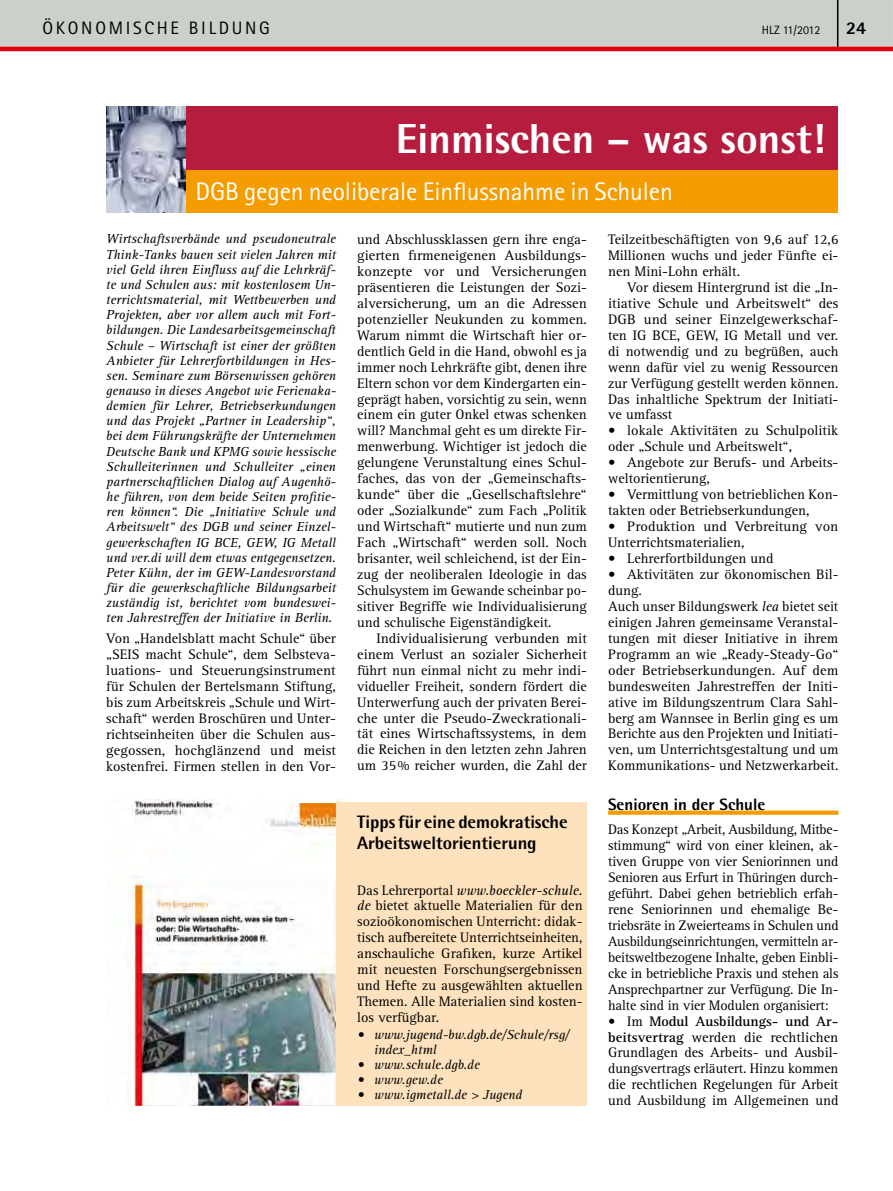
<style>
.page{position:relative;width:893px;height:1191px;background:#fff}
.page>*{position:absolute;margin:0;border:0;box-sizing:border-box;transform-origin:0 0}
.t1{font:800 42px "Rotis Semi Sans Std";color:#fff}
.t2{font:25.5px "Rotis Sans Serif Std";letter-spacing:-.005em;color:#fff}
.t3{font:800 18px/21px "Rotis Semi Sans Std";letter-spacing:-.005em;color:#000}
.t4{font:18px "Rotis Sans Serif Std";letter-spacing:.15em;color:#000}
.t5{font:800 18px "Rotis Sans Serif Std";color:#000}
.t6{font:800 16.5px "Rotis Semi Sans Std";color:#000}
.t7{font:14.25px/15.9px "Rotis Serif Std";color:#000;text-align:justify}
.t8{font:italic 13.5px/15.1px "Rotis Serif Std";color:#000}
.t9{font:12px "Rotis Sans Serif Std";color:#000}
.s1{font-style:italic}
.s2{font-weight:700}
</style>
<div class="page">
<svg style="left:0;top:0;width:893px;height:51px;background:#cbbfba"></svg>
<hr style="left:837px;top:0;width:1px;height:47px;background:#000">
<div style="left:185px;top:106px;width:653px;height:64px;background:#b61c3e"></div>
<div style="left:185px;top:170px;width:653px;height:43px;background:#f59c00"></div>
<img style="left:127px;top:800px;width:223px;height:306px">
<img style="left:106px;top:106px;width:80px;height:106px">
<div style="left:336px;top:802px;width:251px;height:304px;background:#fee2bd"></div>
<div style="left:298px;top:795px;width:38px;height:7px;background:#fff"></div>
<svg style="left:608px;top:810px;width:230px;height:4px"></svg>
<p class="t4" style="left:43px;top:17px;width:78px">ökonomis</p>
<p class="t4" style="left:144px;top:17px;width:127px">che bil dung</p>
<p class="t9" style="left:762px;top:23px;width:60px">HLZ 11/2012</p>
<p class="t5" style="left:846px;top:16px;width:22px">24</p>
<h1 class="t1" style="left:396px;top:112px;width:431px">Einmischen – was sonst!</h1>
<h2 class="t2" style="left:196px;top:176px;width:479px">DGB gegen neoliberale Einflussnahme in Schulen</h2>
<p class="t8" style="left:106px;top:232px;width:231px;text-align:justify">Wirtschaftsverbände und pseudoneutrale Think-Tanks bauen seit vielen Jahren mit viel Geld ihren Einfluss auf die Lehrkräf&shy;te und Schulen aus: mit kostenlosem Un&shy;terrichtsmaterial, mit Wettbewerben und Projekten, aber vor allem auch mit Fort&shy;bildungen. Die Landesarbeitsgemeinschaft Schule – Wirtschaft ist einer der größten Anbieter für Lehrerfortbildungen in Hes&shy;sen. Seminare zum Börsenwissen gehören genauso in dieses Angebot wie Ferienaka&shy;demien für Lehrer, Betriebserkundungen und das Projekt „Partner in Leadership“, bei dem Führungskräfte der Unternehmen Deutsche Bank und KPMG sowie hessische Schulleiterinnen und Schulleiter „einen partnerschaftlichen Dialog auf Augenhö&shy;he führen, von dem beide Seiten profitie&shy;ren können“. Die „Initiative Schule und Arbeitswelt“ des DGB und seiner Einzel&shy;gewerkschaften IG BCE, GEW, IG Metall und ver.di will dem etwas entgegensetzen.<br>Peter Kühn, der im GEW-Landesvorstand für die gewerkschaftliche Bildungsarbeit zuständig ist, berichtet vom bundeswei&shy;ten Jahrestreffen der Initiative in Berlin.</p>
<p class="t7" style="left:106px;top:631px;width:231px">Von „Handelsblatt macht Schule“ über „SEIS macht Schule“, dem Selbsteva&shy;luations- und Steuerungsinstrument für Schulen der Bertelsmann Stiftung, bis zum Arbeitskreis „Schule und Wirt&shy;schaft“ werden Broschüren und Unter&shy;richtseinheiten über die Schulen aus&shy;gegossen, hochglänzend und meist kostenfrei. Firmen stellen in den Vor-</p>
<p class="t7" style="left:357px;top:232px;width:231px">und Abschlussklassen gern ihre enga&shy;gierten firmeneigenen Ausbildungs&shy;konzepte vor und Versicherungen präsentieren die Leistungen der Sozi&shy;alversicherung, um an die Adressen potenzieller Neukunden zu kommen.<br>Warum nimmt die Wirtschaft hier or&shy;dentlich Geld in die Hand, obwohl es ja immer noch Lehrkräfte gibt, denen ihre Eltern schon vor dem Kindergarten ein&shy;geprägt haben, vorsichtig zu sein, wenn einem ein guter Onkel etwas schenken will? Manchmal geht es um direkte Fir&shy;menwerbung. Wichtiger ist jedoch die gelungene Verunstaltung eines Schul&shy;faches, das von der „Gemeinschafts&shy;kunde“ über die „Gesellschaftslehre“ oder „Sozialkunde“ zum Fach „Politik und Wirtschaft“ mutierte und nun zum Fach „Wirtschaft“ werden soll. Noch brisanter, weil schleichend, ist der Ein&shy;zug der neoliberalen Ideologie in das Schulsystem im Gewande scheinbar po&shy;sitiver Begriffe wie Individualisierung und schulische Eigenständigkeit.</p>
<p class="t7" style="left:357px;top:630px;width:231px;text-indent:19px">Individualisierung verbunden mit einem Verlust an sozialer Sicherheit führt nun einmal nicht zu mehr indi&shy;vidueller Freiheit, sondern fördert die Unterwerfung auch der privaten Berei&shy;che unter die Pseudo-Zweckrationali&shy;tät eines Wirtschaftssystems, in dem die Reichen in den letzten zehn Jahren um 35% reicher wurden, die Zahl der</p>
<p class="t3" style="left:357px;top:811px;width:212px">Tipps für eine demokratische<br>Arbeitsweltorientierung</p>
<p class="t7" style="left:357px;top:882px;width:227px">Das Lehrerportal <span class="s1">www.boeckler-schule. de</span> bietet aktuelle Materialien für den sozioökonomischen Unterricht: didak&shy;tisch aufbereitete Unterrichtseinheiten, anschauliche Grafiken, kurze Artikel mit neuesten Forschungsergebnissen und Hefte zu ausgewählten aktuellen Themen. Alle Materialien sind kosten&shy;los verfügbar.</p>
<p class="t8" style="left:374px;top:1027px;width:197px;text-indent:-17px">• www.jugend-bw.dgb.de/Schule/rsg/ index_html</p>
<p class="t8" style="left:357px;top:1057px;width:124px">• www.schule.dgb.de</p>
<p class="t8" style="left:357px;top:1072px;width:87px">• www.gew.de</p>
<p class="t8" style="left:357px;top:1087px;width:167px">• www.igmetall.de &gt; Jugend</p>
<p class="t7" style="left:608px;top:232px;width:232px">Teilzeitbeschäftigten von 9,6 auf 12,6<br>Millionen wuchs und jeder Fünfte ei&shy;nen Mini-Lohn erhält.</p>
<p class="t7" style="left:608px;top:279px;width:232px;text-indent:19px">Vor diesem Hintergrund ist die „In&shy;itiative Schule und Arbeitswelt“ des DGB und seiner Einzelgewerkschaf&shy;ten IG BCE, GEW, IG Metall und ver. di notwendig und zu begrüßen, auch wenn dafür viel zu wenig Ressourcen zur Verfügung gestellt werden können.<br>Das inhaltliche Spektrum der Initiati&shy;ve umfasst</p>
<p class="t7" style="left:608px;top:423px;width:232px">• lokale Aktivitäten zu Schulpolitik oder „Schule und Arbeitswelt“,</p>
<p class="t7" style="left:608px;top:455px;width:232px">• Angebote zur Berufs- und Arbeits&shy;weltorientierung,</p>
<p class="t7" style="left:608px;top:487px;width:232px">• Vermittlung von betrieblichen Kon&shy;takten oder Betriebserkundungen,</p>
<p class="t7" style="left:608px;top:519px;width:232px">• Produktion und Verbreitung von<br>Unterrichtsmaterialien,</p>
<p class="t7" style="left:608px;top:551px;width:167px">• Lehrerfortbildungen und</p>
<p class="t7" style="left:608px;top:566px;width:232px;text-align:left">• Aktivitäten zur ökonomischen Bil&shy;dung.<br>Auch unser Bildungswerk <span class="s1">lea</span> bietet seit einigen Jahren gemeinsame Veranstal&shy;tungen mit dieser Initiative in ihrem Programm an wie „Ready-Steady-Go“ oder Betriebserkundungen. Auf dem bundesweiten Jahrestreffen der Initi&shy;ative im Bildungszentrum Clara Sahl&shy;berg am Wannsee in Berlin ging es um Berichte aus den Projekten und Initiati&shy;ven, um Unterrichtsgestaltung und um Kommunikations- und Netzwerkarbeit.</p>
<p class="t6" style="left:608px;top:793px;width:159px">Senioren in der Schule</p>
<p class="t7" style="left:608px;top:822px;width:232px">Das Konzept „Arbeit, Ausbildung, Mitbe&shy;stimmung“ wird von einer kleinen, ak&shy;tiven Gruppe von vier Seniorinnen und Senioren aus Erfurt in Thüringen durch&shy;geführt. Dabei gehen betrieblich erfah&shy;rene Seniorinnen und ehemalige Be&shy;triebsräte in Zweierteams in Schulen und Ausbildungseinrichtungen, vermitteln ar&shy;beitsweltbezogene Inhalte, geben Einbli&shy;cke in betriebliche Praxis und stehen als Ansprechpartner zur Verfügung. Die In&shy;halte sind in vier Modulen organisiert:</p>
<p class="t7" style="left:608px;top:1013px;width:232px">• Im <span class="s2">Modul Ausbildungs- und Ar&shy;beitsvertrag</span> werden die rechtlichen Grundlagen des Arbeits- und Ausbil&shy;dungsvertrags erläutert. Hinzu kommen die rechtlichen Regelungen für Arbeit und Ausbildung im Allgemeinen und</p>
</div>
